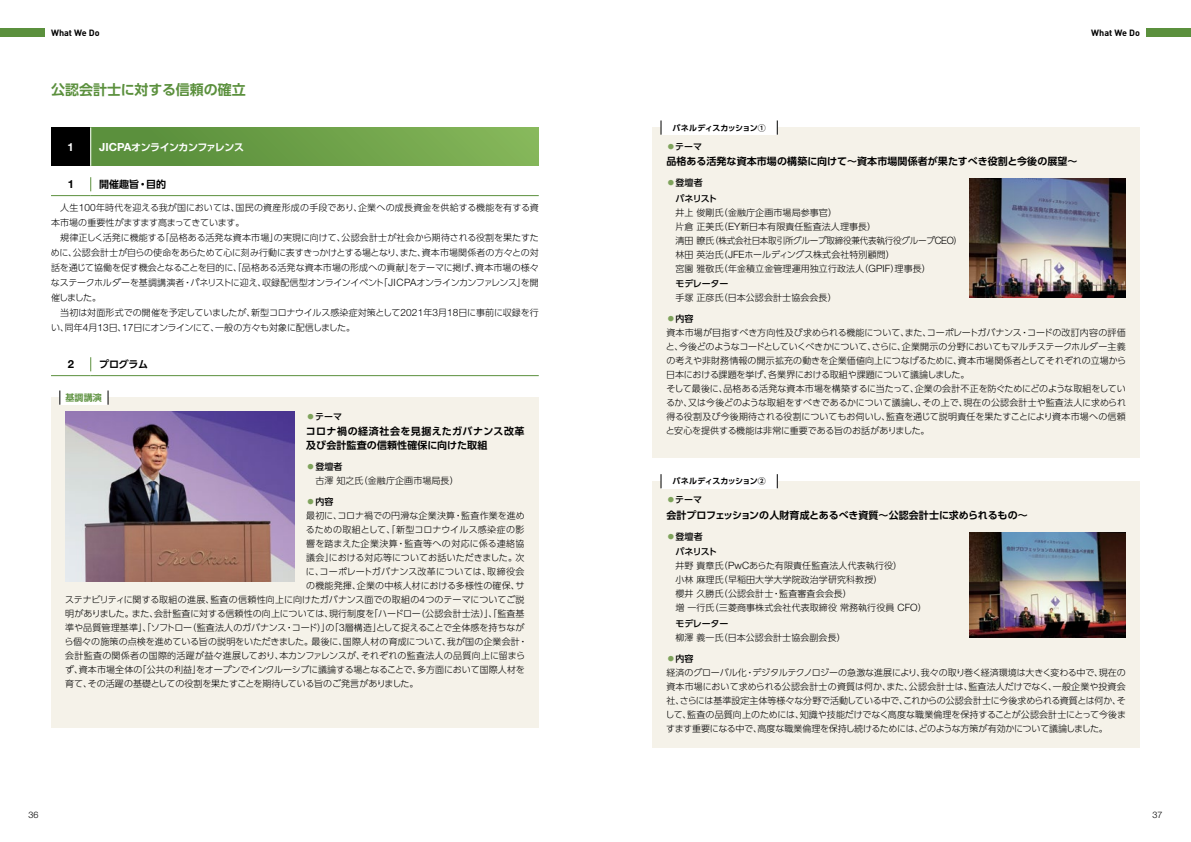
<style>
.page{position:relative;width:1191px;height:842px;background:#fff}
.page>*{position:absolute;margin:0;border:0;box-sizing:border-box;transform-origin:0 0}
.t1{font:700 14px "UD Shin Go Pr 6 De";color:#5b903d}
.t2{font:700 11.2px "Helvetica Neue LT Pro";color:#000}
.t3{font:700 11.2px "Helvetica Neue LT Pro";color:#fff}
.t4{font:700 10px/14px "UD Shin Go Pr 6 De";letter-spacing:.01em;color:#000}
.t5{font:700 10px "UD Shin Go Pr 6 De";letter-spacing:-.055em;color:#fff}
.t6{font:300 9px/14px "UD Shin Go Pr 6";color:#000}
.t7{font:300 9px "UD Shin Go Pr 6";letter-spacing:.03em;color:#000}
.t8{font:300 9px "UD Shin Go Pr 6";letter-spacing:.02em;color:#000}
.t9{font:300 9px "UD Shin Go Pr 6";letter-spacing:-.02em;color:#000}
.t10{font:500 9px "UD Shin Go Pr 6";letter-spacing:-.015em;color:#000}
.t11{font:300 9px "UD Shin Go Pr 6";letter-spacing:.045em;color:#000}
.t12{font:500 9px/15.4px "UD Shin Go Pr 6";letter-spacing:-.04em;color:#000}
.t13{font:700 9px "DINOT";color:#000}
.t14{font:700 9px "UD Shin Go Pr 6 De";color:#5b903d}
.t15{font:300 9px "Helvetica Neue LT Pro";color:#000}
.t16{font:700 8px "UD Shin Go Pr 6 De";letter-spacing:-.055em;color:#000}
.s1{font-family:"Helvetica Neue LT Pro";font-size:11.2px}
.s2{font-family:"Helvetica Neue LT Pro";font-size:10.1px}
.s3{color:#7fa35c}
.s4{font-weight:500;color:#7fa35c}
.s5{font-weight:500}
</style>
<div class="page">
<div style="left:51px;top:128px;width:40px;height:38px;background:#000"></div>
<div style="left:91px;top:128px;width:448px;height:38px;background:linear-gradient(to right,#558a38,#85b659)"></div>
<hr style="left:90px;top:128px;width:1px;height:38px;background:#fff">
<div style="left:652px;top:128px;width:488px;height:330px;background:#f5f2e9"></div>
<div style="left:51px;top:398px;width:488px;height:330px;background:#f5f2e9"></div>
<div style="left:652px;top:481px;width:488px;height:267px;background:#f5f2e9"></div>
<svg style="left:90px;top:177px;width:1px;height:14px"></svg>
<hr style="left:51px;top:195px;width:40px;height:1px;background:#5b903d">
<hr style="left:91px;top:195px;width:448px;height:1px;background:#5b903d">
<svg style="left:90px;top:357px;width:1px;height:14px"></svg>
<hr style="left:51px;top:375px;width:40px;height:1px;background:#5b903d">
<hr style="left:91px;top:375px;width:448px;height:1px;background:#5b903d">
<div style="left:661px;top:120px;width:116px;height:15px;background:#fff"></div>
<svg style="left:660px;top:120px;width:1px;height:15px"></svg>
<svg style="left:777px;top:120px;width:1px;height:15px"></svg>
<div style="left:60px;top:390px;width:48px;height:15px;background:#fff"></div>
<svg style="left:60px;top:390px;width:1px;height:15px"></svg>
<svg style="left:108px;top:390px;width:1px;height:15px"></svg>
<div style="left:661px;top:474px;width:116px;height:14px;background:#fff"></div>
<svg style="left:660px;top:474px;width:1px;height:14px"></svg>
<svg style="left:777px;top:474px;width:1px;height:14px"></svg>
<img style="left:65px;top:412px;width:230px;height:170px">
<div style="left:1145px;top:28px;width:46px;height:9px;background:#5b903d"></div>
<div style="left:0;top:28px;width:45px;height:9px;background:#5b903d"></div>
<img style="left:969px;top:179px;width:156px;height:119px">
<img style="left:969px;top:532px;width:156px;height:105px">
<p class="t13" style="left:51px;top:26px;width:50px">What We Do</p>
<p class="t13" style="left:1091px;top:26px;width:50px">What We Do</p>
<h1 class="t1" style="left:51px;top:78px;width:196px">公認会計士に対する信頼の確立</h1>
<p class="t3" style="left:68px;top:140px;width:8px">1</p>
<p class="t5" style="left:99px;top:139px;width:146px"><span class="s1">JICPA</span>オンラインカンファレンス</p>
<p class="t2" style="left:68px;top:177px;width:8px">1</p>
<p class="t4" style="left:99px;top:177px;width:68px">開催趣旨・目的</p>
<p class="t6" style="left:51px;top:199px;width:489px;line-height:15px">　人生<span class="s2">100</span>年時代を迎える我が国においては、国民の資産形成の手段であり、企業への成長資金を供給する機能を有する資本市場の重要性がますます高まってきています。<br>　規律正しく活発に機能する「品格ある活発な資本市場」の実現に向けて、公認会計士が社会から期待される役割を果たすために、公認会計士が自らの使命をあらためて心に刻み行動に表すきっかけとする場となり、また、資本市場関係者の方々との対話を通じて協働を促す機会となることを目的に、「品格ある活発な資本市場の形成への貢献」をテーマに掲げ、資本市場の様々なステークホルダーを基調講演者・パネリストに迎え、収録配信型オンラインイベント「<span class="s2">JICPA</span>オンラインカンファレンス」を開催しました。<br>　当初は対面形式での開催を予定していましたが、新型コロナウイルス感染症対策として<span class="s2">2021</span>年<span class="s2">3</span>月<span class="s2">18</span>日に事前に収録を行い、同年<span class="s2">4</span>月<span class="s2">13</span>日、<span class="s2">17</span>日にオンラインにて、一般の方々も対象に配信しました。</p>
<p class="t2" style="left:68px;top:357px;width:8px">2</p>
<p class="t4" style="left:99px;top:357px;width:51px">プログラム</p>
<p class="t14" style="left:65px;top:390px;width:38px">基調講演</p>
<p class="t10" style="left:306px;top:409px;width:37px"><span class="s3">⃝</span>テーマ</p>
<p class="t4" style="left:306px;top:424px;width:220px">コロナ禍の経済社会を見据えたガバナンス改革及び会計監査の信頼性確保に向けた取組</p>
<p class="t6" style="left:306px;top:459px;width:154px"><span class="s4">⃝</span><span class="s5">登壇者<br></span>　古澤知之氏（金融庁企画市場局長）</p>
<p class="t10" style="left:306px;top:495px;width:29px"><span class="s3">⃝</span>内容</p>
<p class="t6" style="left:306px;top:509px;width:220px">最初に、コロナ禍での円滑な企業決算・監査作業を進め</p>
<p class="t8" style="left:306px;top:523px;width:220px">るための取組として、「新型コロナウイルス感染症の影</p>
<p class="t11" style="left:306px;top:537px;width:220px">響を踏まえた企業決算・監査等への対応に係る連絡協</p>
<p class="t6" style="left:306px;top:551px;width:220px">議会」における対応等についてお話いただきました。次</p>
<p class="t6" style="left:306px;top:565px;width:220px">に、コーポレートガバナンス改革については、取締役会</p>
<p class="t8" style="left:306px;top:579px;width:220px">の機能発揮、企業の中核人材における多様性の確保、サ</p>
<p class="t6" style="left:65px;top:593px;width:461px">ステナビリティに関する取組の進展、監査の信頼性向上に向けたガバナンス面での取組の<span class="s2">4</span>つのテーマについてご説</p>
<p class="t6" style="left:65px;top:607px;width:461px">明がありました。また、会計監査に対する信頼性の向上については、現行制度を「ハードロー（公認会計士法）」、「監査基</p>
<p class="t6" style="left:65px;top:621px;width:461px">準や品質管理基準」、「ソフトロー（監査法人のガバナンス・コード）」の「<span class="s2">3</span>層構造」として捉えることで全体感を持ちなが</p>
<p class="t6" style="left:64px;top:635px;width:464px">ら個々の施策の点検を進めている旨の説明をいただきました。最後に、国際人材の育成について、我が国の企業会計・</p>
<p class="t7" style="left:65px;top:649px;width:461px">会計監査の関係者の国際的活躍が益々進展しており、本カンファレンスが、それぞれの監査法人の品質向上に留まら</p>
<p class="t6" style="left:65px;top:663px;width:461px">ず、資本市場全体の「公共の利益」をオープンでインクルーシブに議論する場となることで、多方面において国際人材を</p>
<p class="t9" style="left:65px;top:677px;width:355px">育て、その活躍の基礎としての役割を果たすことを期待している旨のご発言がありました。</p>
<p class="t16" style="left:672px;top:121px;width:95px">パネルディスカッション①</p>
<p class="t10" style="left:666px;top:139px;width:37px"><span class="s3">⃝</span>テーマ</p>
<p class="t4" style="left:666px;top:154px;width:413px">品格ある活発な資本市場の構築に向けて～資本市場関係者が果たすべき役割と今後の展望～</p>
<p class="t12" style="left:666px;top:175px;width:52px"><span class="s3">⃝</span>登壇者<br>　パネリスト</p>
<p class="t6" style="left:666px;top:205px;width:297px">　井上俊剛氏（金融庁企画市場局参事官）<br>　片倉正美氏（<span class="s2">EY</span>新日本有限責任監査法人理事長）<br>　清田瞭氏（株式会社日本取引所グループ取締役兼代表執行役グループ<span class="s2">CEO</span>）　林田英治氏（<span class="s2">JFE</span>ホールディングス株式会社特別顧問）<br>　宮園雅敬氏（年金積立金管理運用独立行政法人（<span class="s2">GPIF</span>）理事長）</p>
<p class="t10" style="left:666px;top:276px;width:64px">　モデレーター</p>
<p class="t6" style="left:666px;top:290px;width:172px">　手塚正彦氏（日本公認会計士協会会長）</p>
<p class="t6" style="left:666px;top:311px;width:462px"><span class="s4">⃝</span><span class="s5">内容<br></span>資本市場が目指すべき方向性及び求められる機能について、また、コーポレートガバナンス・コードの改訂内容の評価と、今後どのようなコードとしていくべきかについて、さらに、企業開示の分野においてもマルチステークホルダー主義の考えや非財務情報の開示拡充の動きを企業価値向上につなげるために、資本市場関係者としてそれぞれの立場から日本における課題を挙げ、各業界における取組や課題について議論しました。<br>そして最後に、品格ある活発な資本市場を構築するに当たって、企業の会計不正を防ぐためにどのような取組をしているか、又は今後どのような取組をすべきであるかについて議論し、その上で、現在の公認会計士や監査法人に求められ得る役割及び今後期待される役割についてもお伺いし、監査を通じて説明責任を果たすことにより資本市場への信頼と安心を提供する機能は非常に重要である旨のお話がありました。</p>
<p class="t16" style="left:672px;top:475px;width:95px">パネルディスカッション②</p>
<p class="t10" style="left:666px;top:493px;width:37px"><span class="s3">⃝</span>テーマ</p>
<p class="t4" style="left:666px;top:508px;width:363px">会計プロフェッションの人財育成とあるべき資質～公認会計士に求められるもの～</p>
<p class="t12" style="left:666px;top:528px;width:52px"><span class="s3">⃝</span>登壇者<br>　パネリスト</p>
<p class="t6" style="left:666px;top:558px;width:262px">　井野貴章氏（<span class="s2">PwC</span>あらた有限責任監査法人代表執行役）<br>　小林麻理氏（早稲田大学大学院政治学研究科教授）<br>　櫻井久勝氏（公認会計士・監査審査会会長）<br>　増一行氏（三菱商事株式会社代表取締役常務執行役員 <span class="s2">CFO</span>）</p>
<p class="t10" style="left:666px;top:616px;width:64px">　モデレーター</p>
<p class="t6" style="left:666px;top:630px;width:181px">　柳澤義一氏（日本公認会計士協会副会長）</p>
<p class="t6" style="left:665px;top:651px;width:462px"><span class="s4">⃝</span><span class="s5">内容<br></span>経済のグローバル化・デジタルテクノロジーの急激な進展により、我々の取り巻く経済環境は大きく変わる中で、現在の資本市場において求められる公認会計士の資質は何か、また、公認会計士は、監査法人だけでなく、一般企業や投資会社、さらには基準設定主体等様々な分野で活動している中で、これからの公認会計士に今後求められる資質とは何か、そして、監査の品質向上のためには、知識や技能だけでなく高度な職業倫理を保持することが公認会計士にとって今後ますます重要になる中で、高度な職業倫理を保持し続けるためには、どのような方策が有効かについて議論しました。</p>
<p class="t15" style="left:28px;top:809px;width:12px">36</p>
<p class="t15" style="left:1152px;top:809px;width:12px">37</p>
</div>
